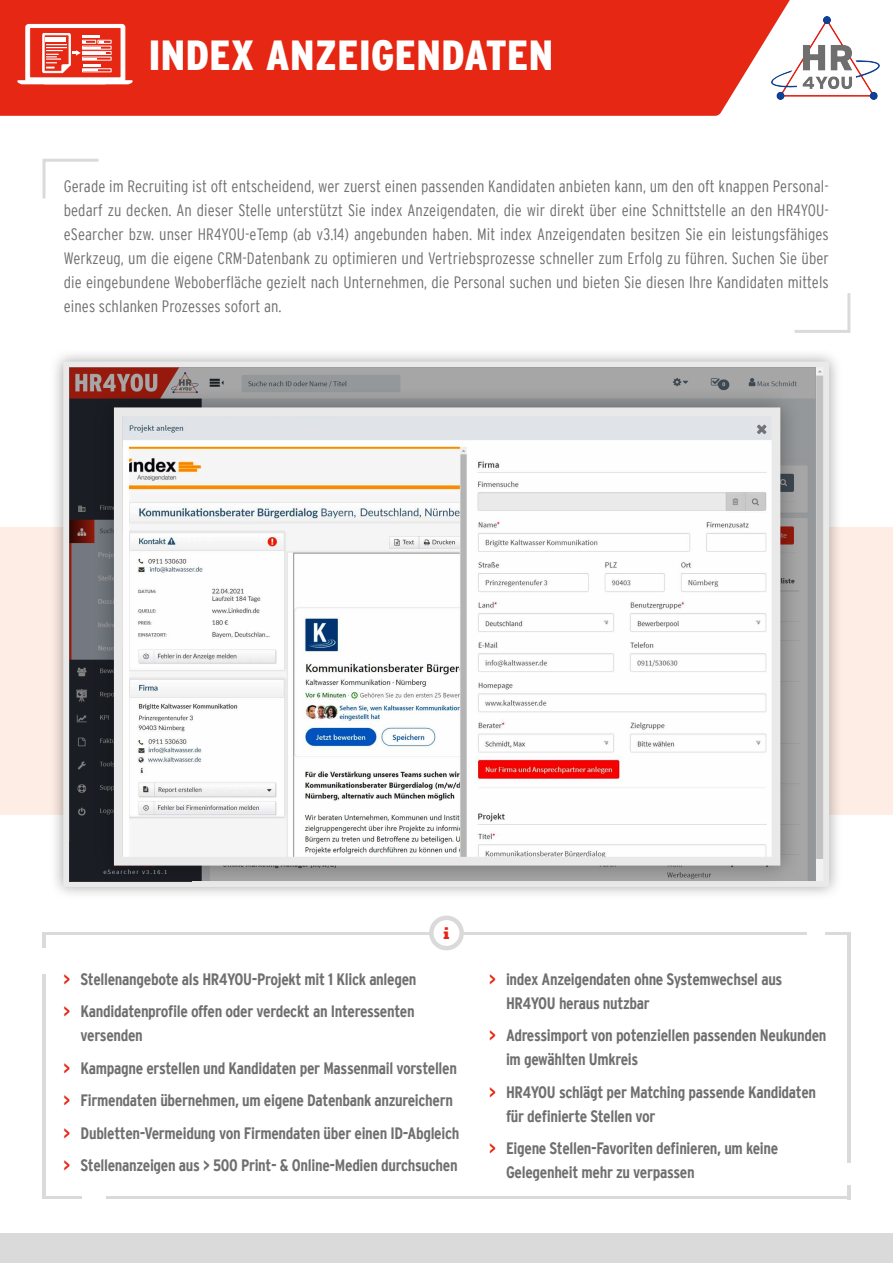
<style>
.page{position:relative;width:893px;height:1263px;background:#fff}
.page>*{position:absolute;margin:0;border:0;box-sizing:border-box;transform-origin:0 0}
.t1{font:900 condensed 42px "Interstate";letter-spacing:.01em;color:#fff}
.t2{font:700 condensed 16.5px/32.5px "Interstate";letter-spacing:-.02em;color:#706f6f}
.t3{font:300 condensed 16.5px/24px "Interstate";letter-spacing:.005em;color:#706f6f;text-align:justify}
.s1{color:#e52713}
</style>
<div class="page">
<hr style="left:43px;top:932px;width:764px;height:3px;background:#dadada">
<hr style="left:43px;top:974px;width:3px;height:225px;background:#dadada">
<hr style="left:43px;top:932px;width:3px;height:15px;background:#dadada">
<hr style="left:106px;top:1196px;width:744px;height:3px;background:#dadada">
<hr style="left:43px;top:1196px;width:39px;height:3px;background:#dadada">
<hr style="left:847px;top:932px;width:3px;height:230px;background:#dadada">
<hr style="left:847px;top:1185px;width:3px;height:14px;background:#dadada">
<hr style="left:825px;top:932px;width:25px;height:3px;background:#dadada">
<svg style="left:431px;top:918px;width:31px;height:30px"></svg>
<div style="left:429px;top:915px;width:35px;height:35px;border:4px solid #dadada;border-radius:50%"></div>
<div style="left:0;top:527px;width:893px;height:287px;background:#feede5"></div>
<div style="left:0;top:0;width:790px;height:116px;background:#e52713"></div>
<img style="left:772px;top:17px;width:107px;height:82px">
<div style="left:0;top:1233px;width:893px;height:30px;background:#dadada"></div>
<svg style="left:794px;top:293px;width:57px;height:40px"></svg>
<svg style="left:17px;top:23px;width:116px;height:176px"></svg>
<div style="left:50px;top:348px;width:793px;height:552px;background:#000;opacity:.35"></div>
<svg style="left:60px;top:359px;width:772px;height:531px;background:#dcdbdb"></svg>
<svg style="left:69px;top:367px;width:747px;height:514px;background:#7a7576"></svg>
<div style="left:93px;top:387px;width:708px;height:499px;background:#000;opacity:.35"></div>
<svg style="left:110px;top:403px;width:675px;height:467px"></svg>
<svg style="left:444px;top:926px;width:5px;height:12px"></svg>
<h1 class="t1" style="left:149px;top:32px;width:406px">INDEX ANZEIGENDATEN</h1>
<p class="t3" style="left:64px;top:174px;width:767px">Gerade im Recruiting ist oft entscheidend, wer zuerst einen passenden Kandidaten anbieten kann, um den oft knappen Personal&shy;bedarf zu decken. An dieser Stelle unterstützt Sie index Anzeigendaten, die wir direkt über eine Schnittstelle an den HR4YOU&shy;eSearcher bzw. unser HR4YOU-eTemp (ab v3.14) angebunden haben. Mit index Anzeigendaten besitzen Sie ein leistungsfähiges Werkzeug, um die eigene CRM-Datenbank zu optimieren und Vertriebsprozesse schneller zum Erfolg zu führen. Suchen Sie über die eingebundene Weboberfläche gezielt nach Unternehmen, die Personal suchen und bieten Sie diesen Ihre Kandidaten mittels eines schlanken Prozesses sofort an.</p>
<p class="t2" style="left:64px;top:962px;width:354px"><span class="s1">&gt;</span> Stellenangebote als HR4YOU-Projekt mit 1 Klick anlegen <span class="s1">&gt;</span> Kandidatenprofile offen oder verdeckt an Interessenten</p>
<p class="t2" style="left:64px;top:1019px;width:397px;text-indent:17px">versenden<br><span class="s1">&gt;</span> Kampagne erstellen und Kandidaten per Massenmail vorstellen <span class="s1">&gt;</span> Firmendaten übernehmen, um eigene Datenbank anzureichern <span class="s1">&gt;</span> Dubletten-Vermeidung von Firmendaten über einen ID-Abgleich <span class="s1">&gt;</span> Stellenanzeigen aus &gt; 500 Print- &amp; Online-Medien durchsuchen</p>
<p class="t2" style="left:506px;top:967px;width:278px;line-height:24px;text-indent:-17px"><span class="s1">&gt;</span> index Anzeigendaten ohne Systemwechsel aus<br>HR4YOU heraus nutzbar</p>
<p class="t2" style="left:506px;top:1023px;width:322px;line-height:24px;text-indent:-17px"><span class="s1">&gt;</span> Adressimport von potenziellen passenden Neukunden im gewählten Umkreis</p>
<p class="t2" style="left:506px;top:1080px;width:312px;line-height:24px;text-indent:-17px"><span class="s1">&gt;</span> HR4YOU schlägt per Matching passende Kandidaten für definierte Stellen vor</p>
<p class="t2" style="left:506px;top:1136px;width:274px;line-height:24px;text-indent:-17px"><span class="s1">&gt;</span> Eigene Stellen-Favoriten definieren, um keine<br>Gelegenheit mehr zu verpassen</p>
</div>
